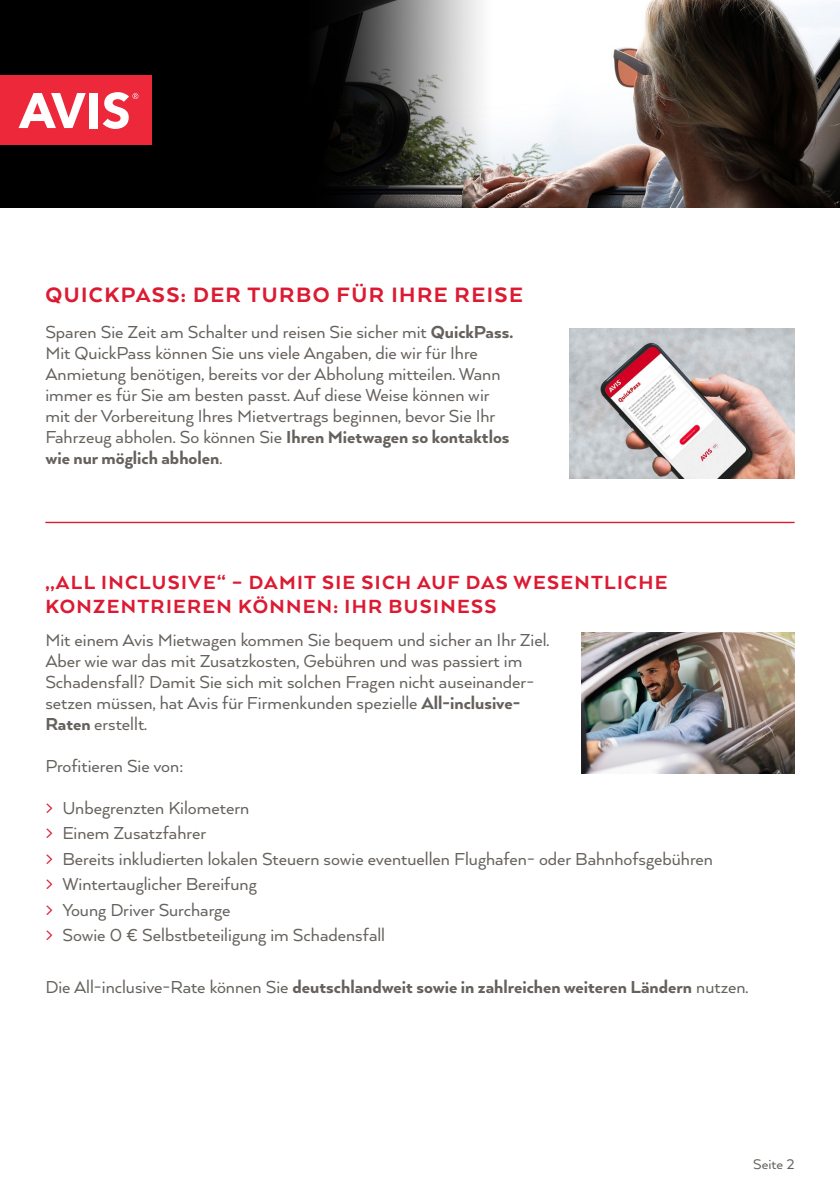
<style>
.page{position:relative;width:840px;height:1191px;background:#fff}
.page>*{position:absolute;margin:0;border:0;box-sizing:border-box;transform-origin:0 0}
.t1{font:800 24px "Arquitecta Std";letter-spacing:.06em;color:#dc1a32}
.t2{font:800 22px/24px "Arquitecta Std";letter-spacing:.06em;color:#dc1a32}
.t3{font:20px/21px "Arquitecta Std";color:#65615d}
.t4{font:800 20px "Arquitecta Std";color:#65615d}
.t5{font:16px "Arquitecta Std";color:#65615d}
.s1{font-weight:800}
.s2{color:#dc1a32}
.s3{font-weight:400}
</style>
<div class="page">
<hr style="left:45px;top:522px;width:749px;height:1px;background:#dc1a32">
<img style="left:0;top:0;width:839px;height:207px">
<div style="left:0;top:76px;width:151px;height:69px;background:#ee283b"></div>
<svg style="left:18px;top:92px;width:120px;height:37px"></svg>
<img style="left:581px;top:632px;width:213px;height:142px">
<img style="left:569px;top:329px;width:225px;height:149px">
<p class="t1" style="left:45px;top:280px;width:478px">QUICKPASS: DER TURBO FÜR IHRE REISE</p>
<p class="t3" style="left:45px;top:321px;width:469px">Sparen Sie Zeit am Schalter und reisen Sie sicher mit <span class="s1">QuickPass.<br></span>Mit QuickPass können Sie uns viele Angaben, die wir für Ihre Anmietung benötigen, bereits vor der Abholung mitteilen. Wann immer es für Sie am besten passt. Auf diese Weise können wir mit der Vorbereitung Ihres Mietvertrags beginnen, bevor Sie Ihr Fahrzeug abholen. So können Sie <span class="s1">Ihren Mietwagen so kontaktlos wie nur möglich abholen</span>.</p>
<p class="t2" style="left:45px;top:570px;width:623px">„ALL INCLUSIVE“ – DAMIT SIE SICH AUF DAS WESENTLICHE<br>KONZENTRIEREN KÖNNEN: IHR BUSINESS</p>
<p class="t3" style="left:45px;top:629px;width:505px">Mit einem Avis Mietwagen kommen Sie bequem und sicher an Ihr Ziel.<br>Aber wie war das mit Zusatzkosten, Gebühren und was passiert im Schadensfall? Damit Sie sich mit solchen Fragen nicht auseinander&shy;setzen müssen, hat Avis für Firmenkunden spezielle <span class="s1">All-inclusive-Raten</span> erstellt.</p>
<p class="t3" style="left:45px;top:744px;width:205px;line-height:42px">Profitieren Sie von:<br><span class="s2">&gt;</span> Unbegrenzten Kilometern</p>
<p class="t3" style="left:45px;top:820px;width:668px;line-height:25.6px"><span class="s2">&gt;</span> Einem Zusatzfahrer<br><span class="s2">&gt;</span> Bereits inkludierten lokalen Steuern sowie eventuellen Flughafen- oder Bahnhofsgebühren <span class="s2">&gt;</span> Wintertauglicher Bereifung<br><span class="s2">&gt;</span> Young Driver Surcharge<br><span class="s2">&gt;</span> Sowie 0 € Selbstbeteiligung im Schadensfall</p>
<p class="t4" style="left:45px;top:975px;width:704px"><span class="s3">Die All-inclusive-Rate können Sie</span> deutschlandweit sowie in zahlreichen weiteren Ländern <span class="s3">nutzen.</span></p>
<p class="t5" style="left:752px;top:1155px;width:43px">Seite 2</p>
</div>
